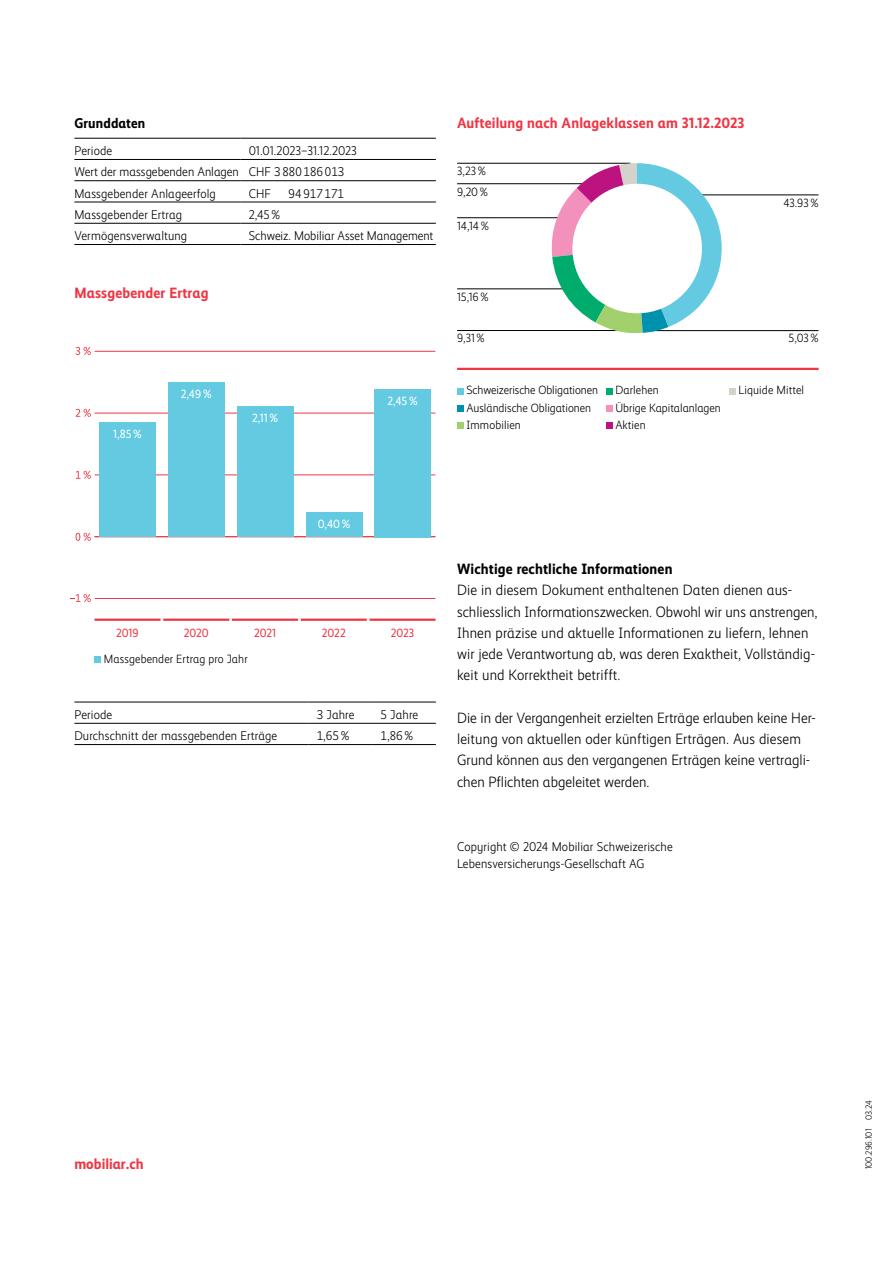
<style>
.page{position:relative;width:893px;height:1263px;background:#fff}
.page>*{position:absolute;margin:0;border:0;box-sizing:border-box;transform-origin:0 0}
.Fliesstext_10pt{font:300 15px/21.3px "Mobiliar Realist";color:#000}
.Untertitel_10pt{font:700 15px "Mobiliar Realist";letter-spacing:.01em;color:#ef3744}
.Untertitel_10pt-2{font:700 15px "Mobiliar Realist";letter-spacing:.01em;color:#000}
.Fliesstext_10pt-2{font:700 15px "Mobiliar Realist";color:#ef3744}
.Untertitel_9_5pt_4_5{font:700 14.25px "Mobiliar Realist";letter-spacing:.01em;color:#000}
.FT_Tabelle_9pt{font:300 12.75px "Mobiliar Realist";letter-spacing:.01em;color:#000}
.Fliesstext_10pt-3{font:300 12.75px/17px "Mobiliar Realist";letter-spacing:.01em;color:#000}
.Fliesstext_10pt-4{font:300 12px "Mobiliar Realist";color:#000}
.Untertitel_10pt-3{font:12px "Mobiliar Realist";letter-spacing:.005em;color:#fff}
.Fliesstext_10pt-5{font:12px "Mobiliar Realist";color:#ef3744}
.t1{font:11.25px "Mobiliar Realist";color:#fff}
.t2{font:300 9px "Mobiliar Realist";color:#000}
</style>
<div class="page">
<hr style="left:74px;top:138px;width:166px;height:1px;background:#000">
<hr style="left:240px;top:138px;width:196px;height:1px;background:#000">
<hr style="left:74px;top:159px;width:166px;height:1px;background:#000">
<hr style="left:74px;top:180px;width:166px;height:1px;background:#000">
<hr style="left:74px;top:202px;width:166px;height:1px;background:#000">
<hr style="left:74px;top:223px;width:166px;height:1px;background:#000">
<hr style="left:74px;top:244px;width:166px;height:1px;background:#000">
<hr style="left:240px;top:244px;width:196px;height:1px;background:#000">
<hr style="left:240px;top:159px;width:196px;height:1px;background:#000">
<hr style="left:240px;top:180px;width:196px;height:1px;background:#000">
<hr style="left:240px;top:202px;width:196px;height:1px;background:#000">
<hr style="left:240px;top:223px;width:196px;height:1px;background:#000">
<hr style="left:74px;top:702px;width:234px;height:1px;background:#000">
<hr style="left:308px;top:702px;width:64px;height:1px;background:#000">
<hr style="left:372px;top:702px;width:64px;height:1px;background:#000">
<hr style="left:74px;top:723px;width:234px;height:1px;background:#000">
<hr style="left:308px;top:723px;width:64px;height:1px;background:#000">
<hr style="left:372px;top:723px;width:64px;height:1px;background:#000">
<hr style="left:74px;top:744px;width:234px;height:1px;background:#000">
<hr style="left:308px;top:744px;width:64px;height:1px;background:#000">
<hr style="left:372px;top:744px;width:64px;height:1px;background:#000">
<hr style="left:95px;top:351px;width:340px;height:1px;background:#ef3744">
<hr style="left:95px;top:413px;width:340px;height:1px;background:#ef3744">
<hr style="left:95px;top:474px;width:340px;height:1px;background:#ef3744">
<hr style="left:95px;top:598px;width:340px;height:1px;background:#ef3744">
<hr style="left:95px;top:536px;width:340px;height:1px;background:#ef3744">
<svg style="left:76px;top:533px;width:15px;height:8px"></svg>
<svg style="left:76px;top:471px;width:15px;height:8px"></svg>
<svg style="left:76px;top:409px;width:15px;height:8px"></svg>
<svg style="left:75px;top:347px;width:16px;height:8px"></svg>
<svg style="left:70px;top:594px;width:21px;height:8px"></svg>
<hr style="left:457px;top:163px;width:174px;height:1px;background:#000">
<hr style="left:457px;top:183px;width:174px;height:1px;background:#000">
<hr style="left:457px;top:217px;width:174px;height:1px;background:#000">
<hr style="left:457px;top:288px;width:174px;height:1px;background:#000">
<hr style="left:457px;top:330px;width:174px;height:1px;background:#000">
<hr style="left:645px;top:195px;width:174px;height:1px;background:#000">
<hr style="left:645px;top:330px;width:174px;height:1px;background:#000">
<svg style="left:457px;top:388px;width:6px;height:6px"></svg>
<svg style="left:606px;top:388px;width:6px;height:6px"></svg>
<svg style="left:729px;top:388px;width:6px;height:6px"></svg>
<div style="left:457px;top:405px;width:6px;height:7px;background:#0091af"></div>
<div style="left:606px;top:405px;width:6px;height:7px;background:#f391bc"></div>
<svg style="left:457px;top:423px;width:6px;height:6px"></svg>
<svg style="left:606px;top:423px;width:6px;height:6px"></svg>
<hr style="left:457px;top:368px;width:362px;height:2px;background:#ef3744">
<svg style="left:549px;top:163px;width:173px;height:171px"></svg>
<div style="left:572px;top:184px;width:130px;height:129px;background:#fff;border-radius:50%"></div>
<div style="left:374px;top:389px;width:57px;height:148px;background:#63cae1"></div>
<div style="left:99px;top:422px;width:57px;height:115px;background:#63cae1"></div>
<div style="left:168px;top:383px;width:57px;height:154px;background:#63cae1"></div>
<div style="left:306px;top:512px;width:56px;height:25px;background:#63cae1"></div>
<hr style="left:94px;top:619px;width:67px;height:2px;background:#ef3744">
<hr style="left:163px;top:619px;width:66px;height:2px;background:#ef3744">
<hr style="left:232px;top:619px;width:66px;height:2px;background:#ef3744">
<hr style="left:301px;top:619px;width:66px;height:2px;background:#ef3744">
<hr style="left:369px;top:619px;width:67px;height:2px;background:#ef3744">
<div style="left:95px;top:656px;width:6px;height:7px;background:#63cae1"></div>
<div style="left:237px;top:406px;width:56px;height:131px;background:#63cae1"></div>
<p class="Untertitel_9_5pt_4_5" style="left:74px;top:114px;width:72px">Grunddaten</p>
<p class="FT_Tabelle_9pt" style="left:74px;top:144px;width:39px">Periode</p>
<p class="FT_Tabelle_9pt" style="left:249px;top:144px;width:110px">01.01.2023–31.12.2023</p>
<p class="FT_Tabelle_9pt" style="left:74px;top:165px;width:166px">Wert der massgebenden Anlagen</p>
<p class="FT_Tabelle_9pt" style="left:249px;top:165px;width:97px">CHF 3 880 186 013</p>
<p class="FT_Tabelle_9pt" style="left:74px;top:186px;width:143px">Massgebender Anlageerfolg</p>
<p class="FT_Tabelle_9pt" style="left:249px;top:186px;width:24px">CHF</p>
<p class="FT_Tabelle_9pt" style="left:289px;top:186px;width:57px">94 917 171</p>
<p class="FT_Tabelle_9pt" style="left:74px;top:208px;width:109px">Massgebender Ertrag</p>
<p class="FT_Tabelle_9pt" style="left:249px;top:208px;width:33px">2,45%</p>
<p class="FT_Tabelle_9pt" style="left:74px;top:229px;width:114px">Vermögensverwaltung</p>
<p class="FT_Tabelle_9pt" style="left:249px;top:229px;width:186px">Schweiz. Mobiliar Asset Management</p>
<p class="Untertitel_10pt" style="left:74px;top:284px;width:136px">Massgebender Ertrag</p>
<p class="Untertitel_10pt-3" style="left:113px;top:427px;width:30px">1,85 %</p>
<p class="Untertitel_10pt-3" style="left:181px;top:387px;width:32px">2,49 %</p>
<p class="Untertitel_10pt-3" style="left:252px;top:411px;width:28px">2,11 %</p>
<p class="Untertitel_10pt-3" style="left:387px;top:394px;width:32px">2,45 %</p>
<p class="t1" style="left:388px;top:396px;width:31px">1.13 %</p>
<p class="Untertitel_10pt" style="left:457px;top:114px;width:289px">Aufteilung nach Anlageklassen am 31.12.2023</p>
<p class="Fliesstext_10pt-4" style="left:457px;top:164px;width:30px">3,23%</p>
<p class="Fliesstext_10pt-4" style="left:457px;top:185px;width:32px">9,20%</p>
<p class="Fliesstext_10pt-4" style="left:457px;top:219px;width:33px">14,14%</p>
<p class="Fliesstext_10pt-4" style="left:457px;top:290px;width:33px">15,16%</p>
<p class="Fliesstext_10pt-4" style="left:457px;top:332px;width:29px">9,31%</p>
<p class="Fliesstext_10pt-4" style="left:783px;top:196px;width:37px">43.93%</p>
<p class="Fliesstext_10pt-4" style="left:788px;top:332px;width:32px">5,03%</p>
<p class="Fliesstext_10pt-4" style="left:466px;top:384px;width:133px">Schweizerische Obligationen</p>
<p class="Fliesstext_10pt-4" style="left:615px;top:384px;width:45px">Darlehen</p>
<p class="Fliesstext_10pt-4" style="left:739px;top:384px;width:67px">Liquide Mittel</p>
<p class="Fliesstext_10pt-4" style="left:466px;top:401px;width:126px">Ausländische Obligationen</p>
<p class="Fliesstext_10pt-4" style="left:615px;top:401px;width:107px">Übrige Kapitalanlagen</p>
<p class="Fliesstext_10pt-4" style="left:466px;top:418px;width:56px">Immobilien</p>
<p class="Fliesstext_10pt-4" style="left:615px;top:418px;width:32px">Aktien</p>
<p class="Untertitel_10pt-3" style="left:318px;top:517px;width:34px">0,40 %</p>
<p class="Fliesstext_10pt-5" style="left:116px;top:626px;width:24px">2019</p>
<p class="Fliesstext_10pt-5" style="left:184px;top:626px;width:26px">2020</p>
<p class="Fliesstext_10pt-5" style="left:254px;top:626px;width:23px">2021</p>
<p class="Fliesstext_10pt-5" style="left:322px;top:626px;width:25px">2022</p>
<p class="Fliesstext_10pt-5" style="left:391px;top:626px;width:25px">2023</p>
<p class="Fliesstext_10pt-4" style="left:104px;top:652px;width:145px">Massgebender Ertrag pro Jahr</p>
<p class="FT_Tabelle_9pt" style="left:74px;top:708px;width:39px">Periode</p>
<p class="FT_Tabelle_9pt" style="left:317px;top:708px;width:39px">3 Jahre</p>
<p class="FT_Tabelle_9pt" style="left:381px;top:708px;width:39px">5 Jahre</p>
<p class="FT_Tabelle_9pt" style="left:74px;top:729px;width:204px">Durchschnitt der massgebenden Erträge</p>
<p class="FT_Tabelle_9pt" style="left:317px;top:729px;width:34px">1,65%</p>
<p class="FT_Tabelle_9pt" style="left:381px;top:729px;width:34px">1,86%</p>
<p class="Untertitel_10pt-2" style="left:457px;top:560px;width:217px">Wichtige rechtliche Informationen</p>
<p class="Fliesstext_10pt" style="left:457px;top:580px;width:362px">Die in diesem Dokument enthaltenen Daten dienen aus&shy;schliesslich Informationszwecken. Obwohl wir uns anstrengen, Ihnen präzise und aktuelle Informationen zu liefern, lehnen wir jede Verantwortung ab, was deren Exaktheit, Vollständig&shy;keit und Korrektheit betrifft.</p>
<p class="Fliesstext_10pt" style="left:457px;top:707px;width:360px">Die in der Vergangenheit erzielten Erträge erlauben keine Her&shy;leitung von aktuellen oder künftigen Erträgen. Aus diesem Grund können aus den vergangenen Erträgen keine vertragli&shy;chen Pflichten abgeleitet werden.</p>
<p class="Fliesstext_10pt-3" style="left:457px;top:838px;width:217px">Copyright © 2024 Mobiliar Schweizerische<br>Lebensversicherungs-Gesellschaft AG</p>
<p class="Fliesstext_10pt-2" style="left:74px;top:1155px;width:71px">mobiliar.ch</p>
<p class="t2" style="left:864px;top:1169px;width:71px;rotate:-90deg">100.296.101 03.24</p>
</div>
